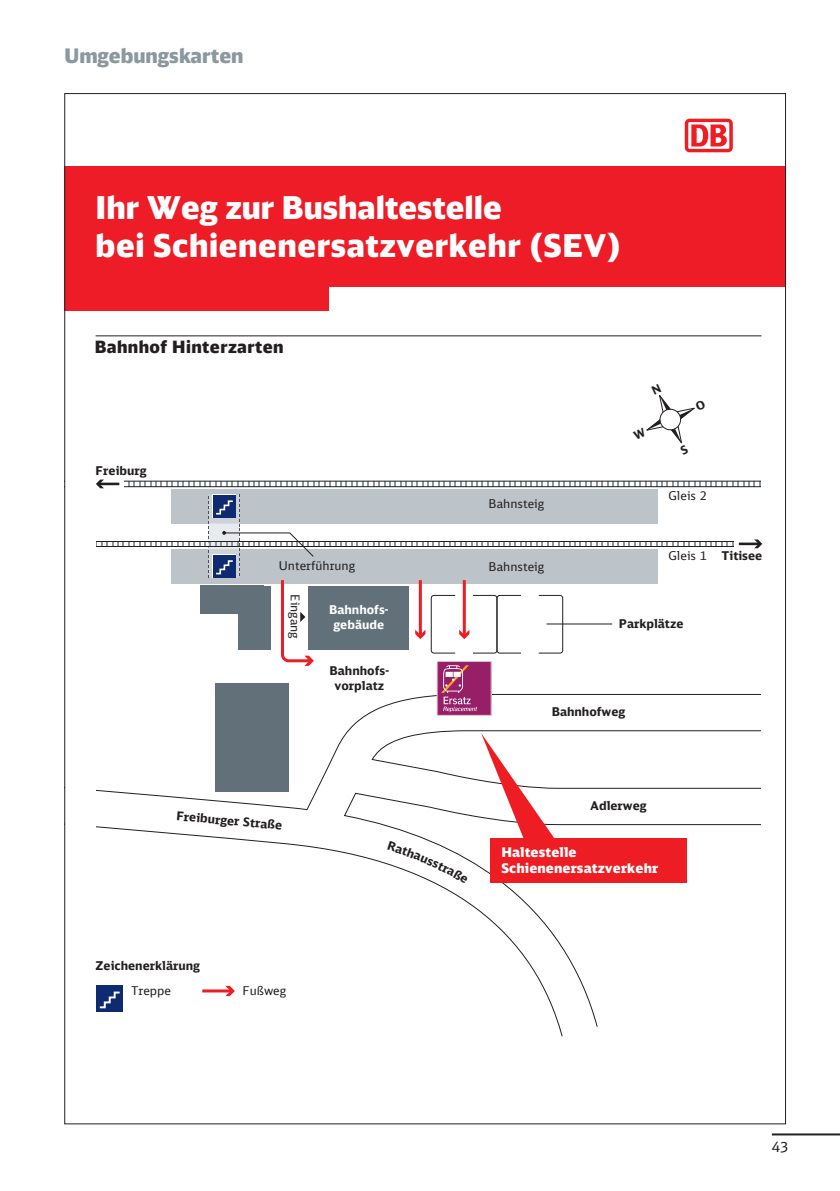
<style>
.page{position:relative;width:840px;height:1191px;background:#fff}
.page>*{position:absolute;margin:0;border:0;box-sizing:border-box;transform-origin:0 0}
.t1{font:900 31.4px/37.8px "DB Head";letter-spacing:.02em;color:#fff}
.t2{font:900 20px "DB Head";color:#8b98a0}
.t3{font:900 17px "DB Head";letter-spacing:.025em;color:#231f20}
.t4{font:14px "DB Sans";color:#231f20}
.t5{font:900 13.4px/16px "DB Sans";letter-spacing:.01em;color:#fff}
.t6{font:700 12px/14.6px "DB Sans";color:#231f20;text-align:center}
.t7{font:12px "DB Sans";color:#231f20}
.t8{font:700 12px/14.6px "DB Sans";color:#fff;text-align:center}
.s1{font-weight:400}
</style>
<div class="page">
<hr style="left:771px;top:1133px;width:68px;height:2px;background:#231f20">
<div style="left:171px;top:470px;width:486px;height:53px;background:#bcc4c9"></div>
<div style="left:65px;top:460px;width:720px;height:29px;background:#fff"></div>
<svg style="left:96px;top:716px;width:665px;height:321px"></svg>
<div style="left:65px;top:167px;width:720px;height:120px;background:#ee1c27"></div>
<div style="left:65px;top:167px;width:264px;height:144px;background:#ee1c27"></div>
<hr style="left:96px;top:335px;width:665px;height:1px;background:#231f20">
<svg style="left:96px;top:479px;width:665px;height:9px"></svg>
<div style="left:490px;top:838px;width:196px;height:44px;background:#ee1d23"></div>
<svg style="left:480px;top:733px;width:75px;height:108px"></svg>
<div style="left:96px;top:985px;width:27px;height:27px;background:#0e2a71"></div>
<svg style="left:99px;top:991px;width:21px;height:18px"></svg>
<hr style="left:202px;top:989px;width:29px;height:3px;background:#ee1d23">
<svg style="left:225px;top:985px;width:10px;height:11px"></svg>
<svg style="left:96px;top:494px;width:667px;height:222px"></svg>
<svg style="left:684px;top:119px;width:48px;height:33px"></svg>
<svg style="left:687px;top:122px;width:41px;height:27px"></svg>
<svg style="left:691px;top:124px;width:35px;height:22px"></svg>
<svg style="left:646px;top:395px;width:49px;height:49px"></svg>
<svg style="left:387px;top:840px;width:81px;height:44px"></svg>
<h2 class="t2" style="left:64px;top:43px;width:180px">Umgebungskarten</h2>
<h1 class="t1" style="left:96px;top:188px;width:526px">Ihr Weg zur Bushaltestelle<br>bei Schienenersatzverkehr (SEV)</h1>
<h3 class="t3" style="left:95px;top:336px;width:190px">Bahnhof Hinterzarten</h3>
<p class="t6" style="left:96px;top:463px;width:52px">Freiburg</p>
<p class="t7" style="left:279px;top:558px;width:78px">Unterführung</p>
<p class="t7" style="left:302px;top:594px;width:46px;rotate:90deg">Eingang</p>
<p class="t8" style="left:329px;top:602px;width:61px">Bahnhofs&shy;gebäude</p>
<p class="t6" style="left:329px;top:663px;width:61px">Bahnhofs&shy;vorplatz</p>
<p class="t6" style="left:177px;top:808px;width:108px;rotate:5deg">Freiburger Straße</p>
<p class="t6" style="left:96px;top:958px;width:106px">Zeichenerklärung</p>
<p class="t7" style="left:131px;top:983px;width:41px">Treppe</p>
<p class="t7" style="left:242px;top:983px;width:45px">Fußweg</p>
<p class="t7" style="left:488px;top:496px;width:57px">Bahnsteig</p>
<p class="t7" style="left:488px;top:559px;width:57px">Bahnsteig</p>
<p class="t7" style="left:668px;top:488px;width:40px">Gleis 2</p>
<p class="t6" style="left:668px;top:548px;width:95px"><span class="s1">Gleis 1</span> Titisee</p>
<p class="t6" style="left:618px;top:616px;width:66px">Parkplätze</p>
<p class="t6" style="left:551px;top:704px;width:75px">Bahnhofweg</p>
<p class="t6" style="left:589px;top:798px;width:58px">Adlerweg</p>
<p class="t5" style="left:501px;top:844px;width:158px">Haltestelle<br>Schienenersatzverkehr</p>
<p class="t4" style="left:771px;top:1138px;width:18px">43</p>
</div>
